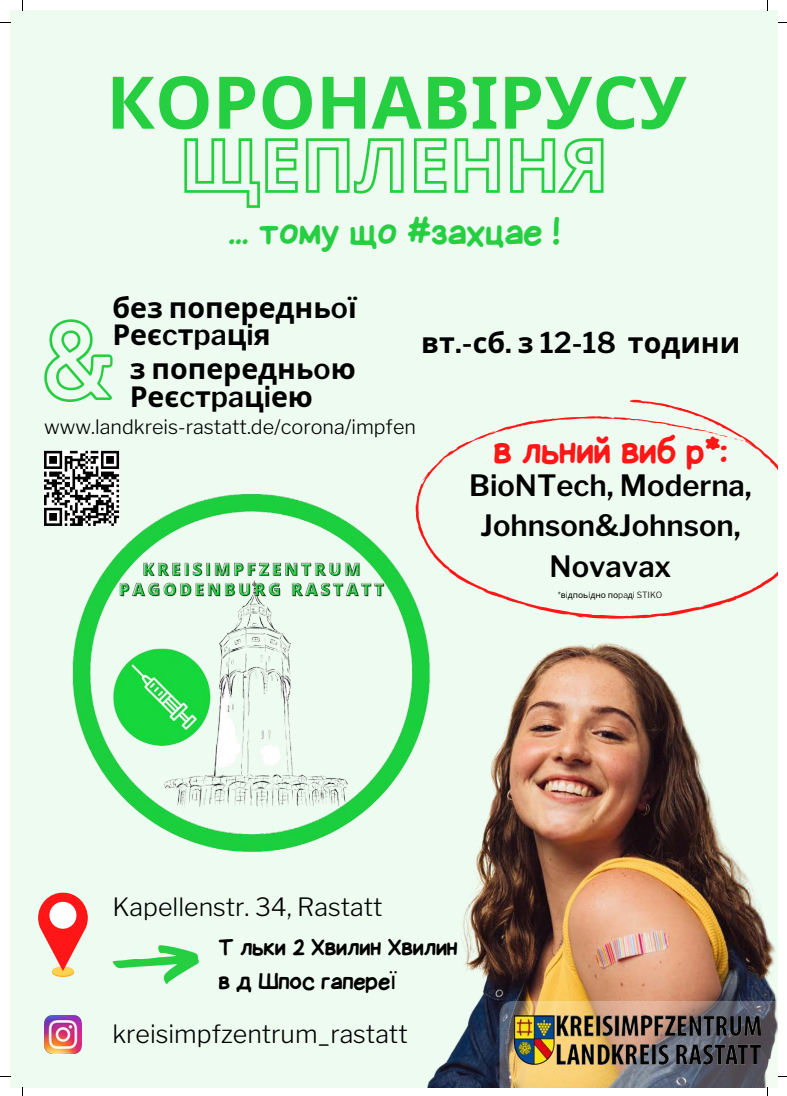
<style>
.page{position:relative;width:787px;height:1096px;background:#fff}
.page>*{position:absolute;margin:0;border:0;box-sizing:border-box;transform-origin:0 0}
.t1{font:700 72.5px "Noto Sans";color:#26cf42}
.t2{font:39.62px "Handyman";color:#26cf42}
.t3{font:39.62px "Handyman";color:#ff1616}
.t4{font:600 29.12px/40.4px "Libre Franklin";color:#000;text-align:center}
.t5{font:700 28.5px/27.2px "Noto Sans";color:#000}
.t6{font:300 25px "Libre Franklin";color:#000}
.t7{font:25px "Handyman";color:#000}
.t8{font:300 19.75px "Libre Franklin";color:#000}
.t9{font:300 8.5px "Libre Franklin";color:#000}
.s1{font-family:"Libre Franklin";font-weight:600}
.s2{font-family:"Noto Sans";font-weight:400}
.s3{font-family:"Noto Sans"}
</style>
<div class="page">
<div style="left:10px;top:10px;width:768px;height:1076px;background:#eefbf0"></div>
<img style="left:72px;top:451px;width:323px;height:401px">
<svg style="left:44px;top:319px;width:69px;height:83px"></svg>
<svg style="left:395px;top:399px;width:383px;height:230px"></svg>
<svg style="left:679px;top:424px;width:8px;height:3px"></svg>
<svg style="left:566px;top:612px;width:9px;height:5px"></svg>
<svg style="left:730px;top:436px;width:14px;height:6px"></svg>
<svg style="left:704px;top:431px;width:14px;height:4px"></svg>
<svg style="left:652px;top:421px;width:16px;height:4px"></svg>
<svg style="left:429px;top:548px;width:6px;height:9px"></svg>
<svg style="left:420px;top:533px;width:6px;height:4px"></svg>
<svg style="left:436px;top:461px;width:7px;height:4px"></svg>
<svg style="left:493px;top:430px;width:9px;height:3px"></svg>
<img style="left:394px;top:629px;width:32px;height:223px">
<img style="left:44px;top:1015px;width:38px;height:38px">
<svg style="left:52px;top:967px;width:22px;height:9px"></svg>
<div style="left:52px;top:966px;width:22px;height:9px;background:#fcd24f;border-radius:50%"></div>
<svg style="left:38px;top:892px;width:50px;height:79px"></svg>
<div style="left:49px;top:901px;width:27px;height:27px;background:#fff;border-radius:50%"></div>
<img style="left:426px;top:625px;width:352px;height:461px">
<svg style="left:112px;top:945px;width:87px;height:39px"></svg>
<svg style="left:44px;top:451px;width:75px;height:75px;background:#7d7d7d"></svg>
<svg style="left:184px;top:138px;width:420px;height:70px"></svg>
<img style="left:500px;top:1000px;width:287px;height:95px">
<p class="t1" style="left:106px;top:51px;width:582px">КОРОНАВІРУСУ</p>
<p class="t2" style="left:229px;top:213px;width:333px">... тому що #зaxцae !</p>
<p class="t5" style="left:112px;top:295px;width:246px">без попереднь<span class="s1">o</span>ї<br>Реє<span class="s1">c</span>т<span class="s1">pa</span>ц<span class="s1">i</span>я</p>
<p class="t5" style="left:130px;top:356px;width:228px">з попереднь<span class="s1">o</span>ю<br>Реє<span class="s1">c</span>т<span class="s1">pa</span>ц<span class="s1">i</span>ею</p>
<p class="t8" style="left:44px;top:415px;width:373px">www.landkreis-rastatt.de/corona/impfen</p>
<p class="t5" style="left:421px;top:330px;width:320px">вт<span class="s1">.-</span>сб<span class="s1">.</span> з <span class="s1">12-18</span> тодини</p>
<p class="t3" style="left:493px;top:431px;width:235px">в льний виб р*:</p>
<p class="t4" style="left:469px;top:465px;width:284px">BioNTech, Moderna,<br>Johnson&amp;Johnson,<br>Novavax</p>
<p class="t9" style="left:558px;top:590px;width:106px">*<span class="s2">в</span>i<span class="s2">дпоь</span>i<span class="s2">дно по</span>pa<span class="s2">д</span>i STIKO</p>
<p class="t6" style="left:112px;top:892px;width:272px">Kapellenstr. 34, Rastatt</p>
<p class="t7" style="left:218px;top:935px;width:241px">Т льки 2 Хвилин Хвилин</p>
<p class="t7" style="left:218px;top:968px;width:180px">в д Шпoc гaпepe<span class="s3">ї</span></p>
<p class="t6" style="left:112px;top:1019px;width:297px">kreisimpfzentrum_rastatt</p>
</div>
